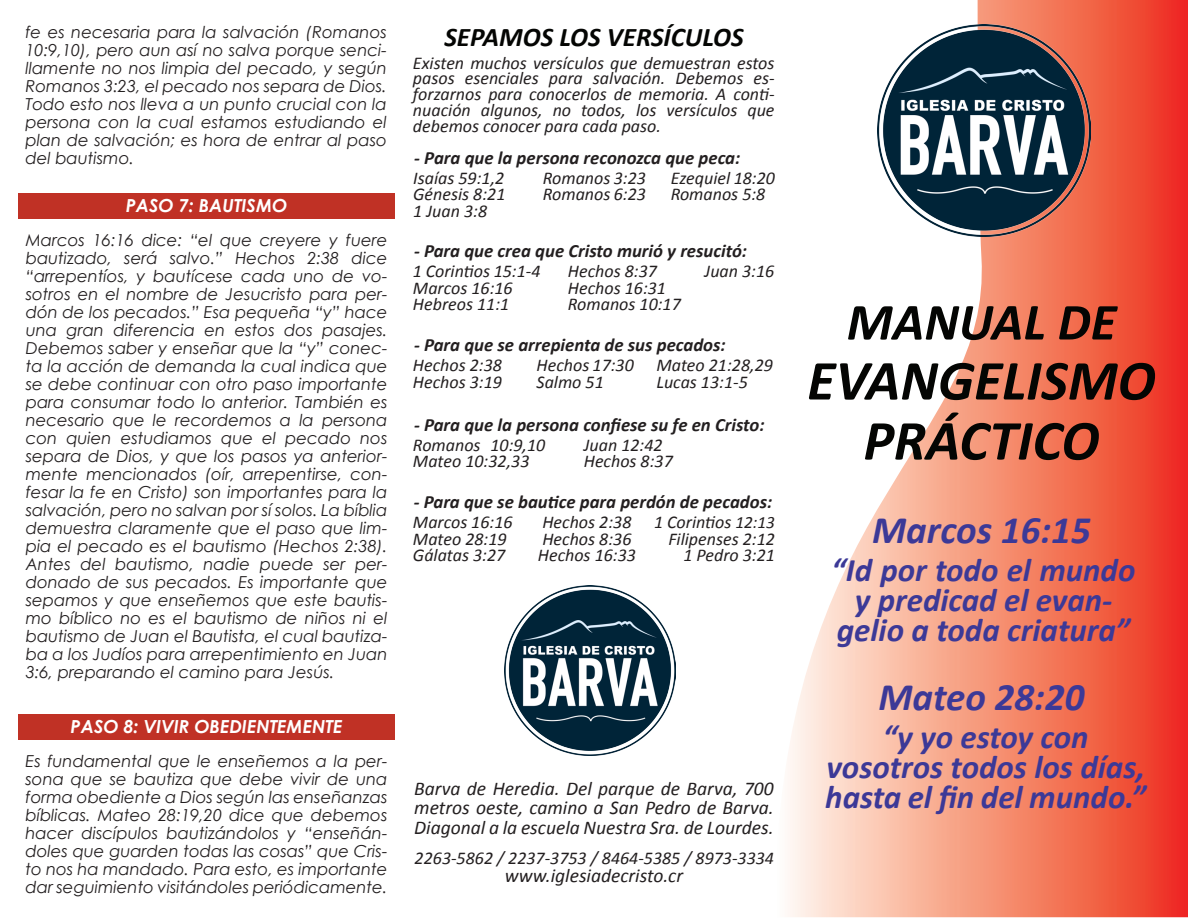
<style>
.page{position:relative;width:1188px;height:918px;background:#fff}
.page>*{position:absolute;margin:0;border:0;box-sizing:border-box;transform-origin:0 0}
.t1{font:italic 700 57px "Calibri";color:#040503}
.t2{font:italic 700 52.5px "Calibri";color:#040503}
.t3{font:italic 700 39px "Calibri";color:#3c3997}
.t4{font:italic 700 33px/30px "Calibri";color:#3c3997;text-align:center}
.t5{font:italic 700 27px "Calibri";color:#040503}
.t6{font:italic 19.5px/19.5px "Calibri";color:#231f20;text-align:justify}
.t7{font:italic 700 18.75px "Calibri";color:#231f20}
.t8{font:italic 18px/15.8px "Calibri";color:#231f20}
.t9{font:italic 700 18px "Century Gothic";color:#fff}
.t10{font:italic 16.5px/18px "Century Gothic";color:#231f20;text-align:justify}
.s1{font-size:17.25px}
</style>
<div class="page">
<svg style="left:788px;top:0;width:400px;height:917px"></svg>
<div style="left:18px;top:714px;width:377px;height:26px;background:#c03125"></div>
<div style="left:18px;top:193px;width:377px;height:26px;background:#c03125"></div>
<img style="left:877px;top:24px;width:213px;height:213px">
<img style="left:505px;top:585px;width:170px;height:171px">
<p class="t10" style="left:25px;top:23px;width:363px">fe es necesaria para la salvación (Romanos<br>10:9,10), pero aun así no salva porque senci-</p>
<p class="t10" style="left:25px;top:59px;width:363px">llamente no nos limpia del pecado, y según Romanos 3:23, el pecado nos separa de Dios.<br>Todo esto nos lleva a un punto crucial con la persona con la cual estamos estudiando el plan de salvación; es hora de entrar al paso del bautismo.</p>
<p class="t9" style="left:126px;top:194px;width:163px">PASO 7: BAUTISMO</p>
<p class="t10" style="left:26px;top:231px;width:363px">Marcos 16:16 dice: “el que creyere y fuere bautizado, será salvo.” Hechos 2:38 dice</p>
<p class="t10" style="left:26px;top:267px;width:363px">“arrepentíos, y bautícese cada uno de vo&shy;sotros en el nombre de Jesucristo para per&shy;dón de los pecados.” Esa pequeña “y” hace una gran diferencia en estos dos pasajes.<br>Debemos saber y enseñar que la “y” conec&shy;ta la acción de demanda la cual indica que se debe continuar con otro paso importante para consumar todo lo anterior. También es necesario que le recordemos a la persona con quien estudiamos que el pecado nos separa de Dios, y que los pasos ya anterior&shy;mente mencionados (oír, arrepentirse, con&shy;fesar la fe en Cristo) son importantes para la salvación, pero no salvan por sí solos. La bíblia demuestra claramente que el paso que lim&shy;pia el pecado es el bautismo (Hechos 2:38).<br>Antes del bautismo, nadie puede ser per&shy;donado de sus pecados. Es importante que sepamos y que enseñemos que este bautis&shy;mo bíblico no es el bautismo de niños ni el bautismo de Juan el Bautista, el cual bautiza&shy;ba a los Judíos para arrepentimiento en Juan 3:6, preparando el camino para Jesús.</p>
<p class="t9" style="left:71px;top:715px;width:273px">PASO 8: VIVIR OBEDIENTEMENTE</p>
<p class="t10" style="left:26px;top:751px;width:364px">Es fundamental que le enseñemos a la per&shy;sona que se bautiza que debe vivir de una forma obediente a Dios según las enseñanzas bíblicas. Mateo 28:19,20 dice que debemos hacer discípulos bautizándolos y “enseñán&shy;doles que guarden todas las cosas” que Cris&shy;to nos ha mandado. Para esto, es importante dar seguimiento visitándoles periódicamente.</p>
<p class="t5" style="left:444px;top:20px;width:301px">SEPAMOS LOS VERSÍCULOS</p>
<p class="t8" style="left:413px;top:54px;width:363px;text-align:justify">Existen muchos versículos que demuestran estos pasos esenciales para salvación. Debemos es&shy;forzarnos para conocerlos de memoria. A conti-</p>
<p class="t8" style="left:413px;top:101px;width:363px">nuación algunos, no todos, los versículos que debemos conocer para cada paso.</p>
<p class="t7" style="left:414px;top:146px;width:328px">- Para que la persona reconozca que peca:</p>
<p class="t8" style="left:413px;top:169px;width:93px">Isaías 59:1,2</p>
<p class="t8" style="left:413px;top:186px;width:94px">Génesis 8:21</p>
<p class="t8" style="left:413px;top:202px;width:75px">1 Juan 3:8</p>
<p class="t8" style="left:543px;top:169px;width:105px">Romanos 3:23</p>
<p class="t8" style="left:543px;top:186px;width:105px">Romanos 6:23</p>
<p class="t8" style="left:671px;top:169px;width:106px">Ezequiel 18:20</p>
<p class="t8" style="left:671px;top:186px;width:96px">Romanos 5:8</p>
<p class="t7" style="left:414px;top:239px;width:335px">- Para que crea que Cristo murió y resucitó:</p>
<p class="t8" style="left:413px;top:263px;width:129px">1 Corintios 15:1-4</p>
<p class="t8" style="left:413px;top:279px;width:101px">Marcos 16:16</p>
<p class="t8" style="left:413px;top:296px;width:98px">Hebreos 11:1</p>
<p class="t8" style="left:568px;top:263px;width:91px">Hechos 8:37</p>
<p class="t8" style="left:568px;top:279px;width:100px">Hechos 16:31</p>
<p class="t8" style="left:568px;top:296px;width:115px">Romanos 10:17</p>
<p class="t8" style="left:705px;top:263px;width:71px">Juan 3:16</p>
<p class="t7" style="left:414px;top:333px;width:313px">- Para que se arrepienta de sus pecados:</p>
<p class="t8" style="left:413px;top:357px;width:91px">Hechos 2:38</p>
<p class="t8" style="left:413px;top:373px;width:91px">Hechos 3:19</p>
<p class="t8" style="left:537px;top:357px;width:99px">Hechos 17:30</p>
<p class="t8" style="left:537px;top:373px;width:69px">Salmo 51</p>
<p class="t8" style="left:656px;top:357px;width:118px">Mateo 21:28,29</p>
<p class="t8" style="left:656px;top:373px;width:93px">Lucas 13:1-5</p>
<p class="t7" style="left:414px;top:412px;width:352px">- Para que la persona confiese su fe en Cristo:</p>
<p class="t8" style="left:413px;top:436px;width:134px;line-height:16.5px">Romanos 10:9,10<br>Mateo 10:32,33</p>
<p class="t8" style="left:584px;top:436px;width:80px">Juan 12:42</p>
<p class="t8" style="left:584px;top:453px;width:91px">Hechos 8:37</p>
<p class="t7" style="left:414px;top:490px;width:360px">- Para que se bautice para perdón de pecados:</p>
<p class="t8" style="left:413px;top:513px;width:101px;line-height:16.5px">Marcos 16:16<br>Mateo 28:19</p>
<p class="t8" style="left:413px;top:547px;width:94px">Gálatas 3:27</p>
<p class="t8" style="left:542px;top:514px;width:91px">Hechos 2:38</p>
<p class="t8" style="left:542px;top:530px;width:91px">Hechos 8:36</p>
<p class="t8" style="left:538px;top:547px;width:100px">Hechos 16:33</p>
<p class="t8" style="left:654px;top:514px;width:122px">1 Corintios <span class="s1">12:13</span></p>
<p class="t8" style="left:668px;top:530px;width:108px">Filipenses 2:12</p>
<p class="t8" style="left:683px;top:547px;width:93px">1 Pedro 3:21</p>
<p class="t6" style="left:414px;top:778px;width:361px">Barva de Heredia. Del parque de Barva, 700 metros oeste, camino a San Pedro de Barva.<br>Diagonal a la escuela Nuestra Sra. de Lourdes.</p>
<p class="t8" style="left:415px;top:850px;width:361px">2263-5862 / 2237-3753 / 8464-5385 / 8973-3334</p>
<p class="t6" style="left:505px;top:865px;width:180px">www.iglesiadecristo.cr</p>
<p class="t2" style="left:847px;top:289px;width:271px">MANUAL DE</p>
<p class="t1" style="left:807px;top:344px;width:350px">EVANGELISMO</p>
<p class="t1" style="left:863px;top:404px;width:238px">PRÁCTICO</p>
<p class="t3" style="left:872px;top:505px;width:220px">Marcos 16:15</p>
<p class="t4" style="left:832px;top:555px;width:305px">“Id por todo el mundo y predicad el evan-</p>
<p class="t4" style="left:837px;top:615px;width:295px">gelio a toda criatura”</p>
<p class="t3" style="left:878px;top:672px;width:208px">Mateo 28:20</p>
<p class="t4" style="left:883px;top:722px;width:207px">“y yo estoy con</p>
<p class="t4" style="left:827px;top:752px;width:320px">vosotros todos los días,</p>
<p class="t4" style="left:825px;top:782px;width:322px">hasta el fin del mundo.”</p>
</div>
